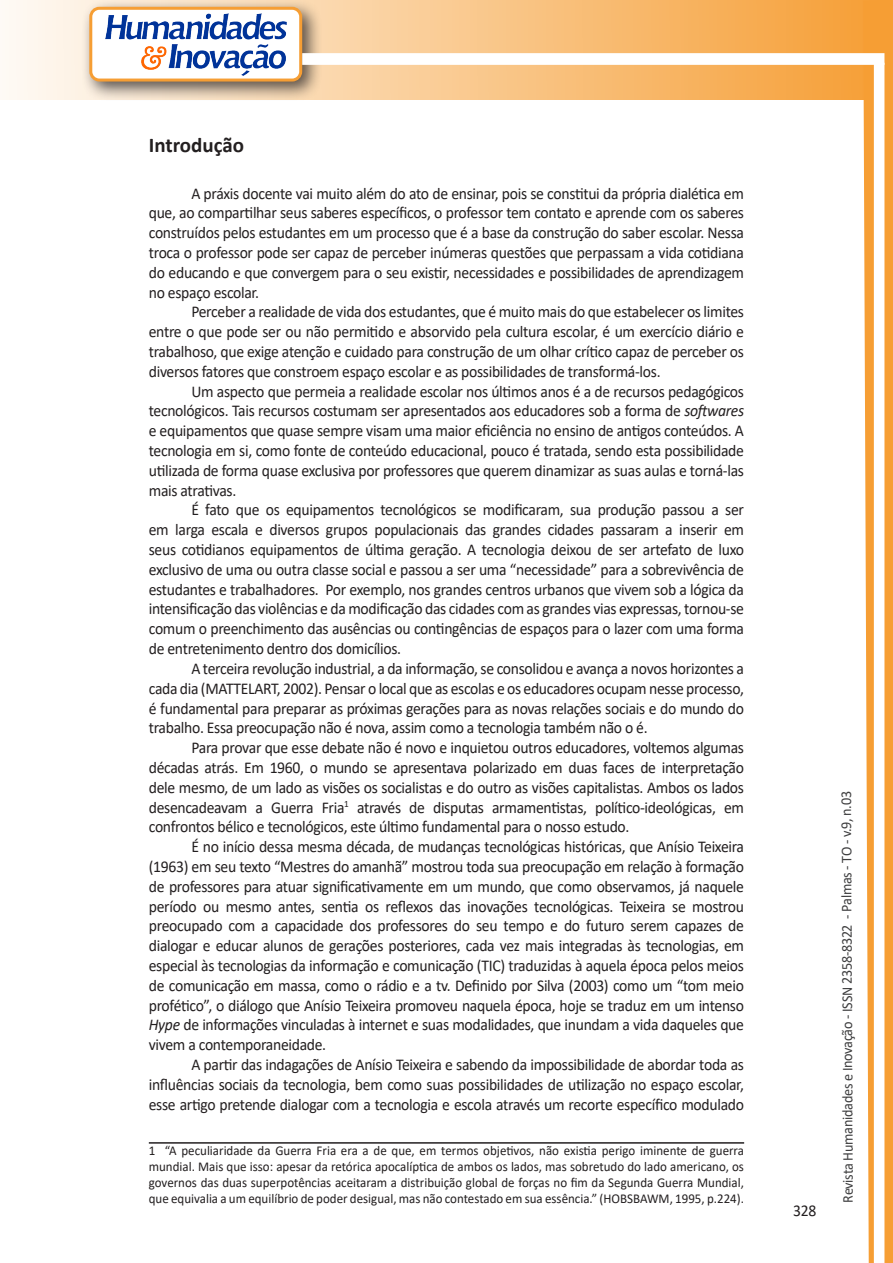
<style>
.page{position:relative;width:893px;height:1263px;background:#fff}
.page>*{position:absolute;margin:0;border:0;box-sizing:border-box;transform-origin:0 0}
.Titulo_2{font:700 21px "Calibri";color:#231f20}
.texto{font:16.5px/19.8px "Calibri";letter-spacing:-.02em;color:#231f20;text-align:justify;scale:.95 1}
.t1{font:15px "Calibri";letter-spacing:-.025em;color:#3e3e3f;scale:.95 1}
.Rodapé{font:13.5px/16.2px "Calibri";color:#231f20;text-align:justify;scale:.96 1}
.s1{font-style:italic}
</style>
<div class="page">
<svg style="left:5px;top:0;width:858px;height:100px;background:#f9c484"></svg>
<div style="left:81px;top:0;width:241px;height:102px;background:#231f20;opacity:.75"></div>
<div style="left:91px;top:8px;width:210px;height:72px;background:#fff;border-radius:9px"></div>
<div style="left:89px;top:7px;width:213px;height:75px;border:3px solid #f69e34;border-radius:9px"></div>
<div style="left:302px;top:53px;width:582px;height:12px;background:#fff;border:2px solid #fff"></div>
<svg style="left:863px;top:0;width:30px;height:1263px"></svg>
<img style="left:105px;top:13px;width:181px;height:62px">
<hr style="left:149px;top:1142px;width:595px;height:2px;background:#231f20">
<p class="Titulo_2" style="left:149px;top:130px;width:97px">Introdução</p>
<p class="texto" style="left:149px;top:183px;width:628px;text-indent:43px">A práxis docente vai muito além do ato de ensinar, pois se constitui da própria dialética em que, ao compartilhar seus saberes específicos, o professor tem contato e aprende com os saberes construídos pelos estudantes em um processo que é a base da construção do saber escolar. Nessa troca o professor pode ser capaz de perceber inúmeras questões que perpassam a vida cotidiana do educando e que convergem para o seu existir, necessidades e possibilidades de aprendizagem no espaço escolar.</p>
<p class="texto" style="left:149px;top:302px;width:628px;text-indent:43px">Perceber a realidade de vida dos estudantes, que é muito mais do que estabelecer os limites entre o que pode ser ou não permitido e absorvido pela cultura escolar, é um exercício diário e trabalhoso, que exige atenção e cuidado para construção de um olhar crítico capaz de perceber os diversos fatores que constroem espaço escolar e as possibilidades de transformá-los.</p>
<p class="texto" style="left:149px;top:381px;width:628px;text-indent:43px">Um aspecto que permeia a realidade escolar nos últimos anos é a de recursos pedagógicos tecnológicos. Tais recursos costumam ser apresentados aos educadores sob a forma de <span class="s1">softwares </span>e equipamentos que quase sempre visam uma maior eficiência no ensino de antigos conteúdos. A tecnologia em si, como fonte de conteúdo educacional, pouco é tratada, sendo esta possibilidade utilizada de forma quase exclusiva por professores que querem dinamizar as suas aulas e torná-las mais atrativas.</p>
<p class="texto" style="left:149px;top:500px;width:628px;text-indent:43px">É fato que os equipamentos tecnológicos se modificaram, sua produção passou a ser em larga escala e diversos grupos populacionais das grandes cidades passaram a inserir em seus cotidianos equipamentos de última geração. A tecnologia deixou de ser artefato de luxo exclusivo de uma ou outra classe social e passou a ser uma “necessidade” para a sobrevivência de estudantes e trabalhadores. Por exemplo, nos grandes centros urbanos que vivem sob a lógica da intensificação das violências e da modificação das cidades com as grandes vias expressas, tornou-se comum o preenchimento das ausências ou contingências de espaços para o lazer com uma forma de entretenimento dentro dos domicílios.</p>
<p class="texto" style="left:149px;top:658px;width:628px;text-indent:43px">A terceira revolução industrial, a da informação, se consolidou e avança a novos horizontes a cada dia (MATTELART, 2002). Pensar o local que as escolas e os educadores ocupam nesse processo, é fundamental para preparar as próximas gerações para as novas relações sociais e do mundo do trabalho. Essa preocupação não é nova, assim como a tecnologia também não o é.</p>
<p class="texto" style="left:149px;top:737px;width:628px;text-indent:43px">Para provar que esse debate não é novo e inquietou outros educadores, voltemos algumas décadas atrás. Em 1960, o mundo se apresentava polarizado em duas faces de interpretação dele mesmo, de um lado as visões os socialistas e do outro as visões capitalistas. Ambos os lados desencadeavam a Guerra Fria<sup>1</sup> através de disputas armamentistas, político-ideológicas, em confrontos bélico e tecnológicos, este último fundamental para o nosso estudo.</p>
<p class="texto" style="left:149px;top:836px;width:628px;text-indent:43px">É no início dessa mesma década, de mudanças tecnológicas históricas, que Anísio Teixeira (1963) em seu texto “Mestres do amanhã” mostrou toda sua preocupação em relação à formação de professores para atuar significativamente em um mundo, que como observamos, já naquele período ou mesmo antes, sentia os reflexos das inovações tecnológicas. Teixeira se mostrou preocupado com a capacidade dos professores do seu tempo e do futuro serem capazes de dialogar e educar alunos de gerações posteriores, cada vez mais integradas às tecnologias, em especial às tecnologias da informação e comunicação (TIC) traduzidas à aquela época pelos meios de comunicação em massa, como o rádio e a tv. Definido por Silva (2003) como um “tom meio profético”, o diálogo que Anísio Teixeira promoveu naquela época, hoje se traduz em um intenso <span class="s1">Hype</span> de informações vinculadas à internet e suas modalidades, que inundam a vida daqueles que vivem a contemporaneidade.</p>
<p class="texto" style="left:149px;top:1054px;width:628px;text-indent:43px">A partir das indagações de Anísio Teixeira e sabendo da impossibilidade de abordar toda as influências sociais da tecnologia, bem como suas possibilidades de utilização no espaço escolar, esse artigo pretende dialogar com a tecnologia e escola através um recorte específico modulado</p>
<p class="Rodapé" style="left:149px;top:1142px;width:622px">1 “A peculiaridade da Guerra Fria era a de que, em termos objetivos, não existia perigo iminente de guerra mundial. Mais que isso: apesar da retórica apocalíptica de ambos os lados, mas sobretudo do lado americano, os governos das duas superpotências aceitaram a distribuição global de forças no fim da Segunda Guerra Mundial, que equivalia a um equilíbrio de poder desigual, mas não contestado em sua essência.” (HOBSBAWM, 1995, p.224).</p>
<p class="texto" style="left:793px;top:1200px;width:26px">328</p>
<p class="t1" style="left:837px;top:1203px;width:435px;rotate:-90deg">Revista Humanidades e Inovação - ISSN 2358-8322 - Palmas - TO - v.9, n.03</p>
</div>
